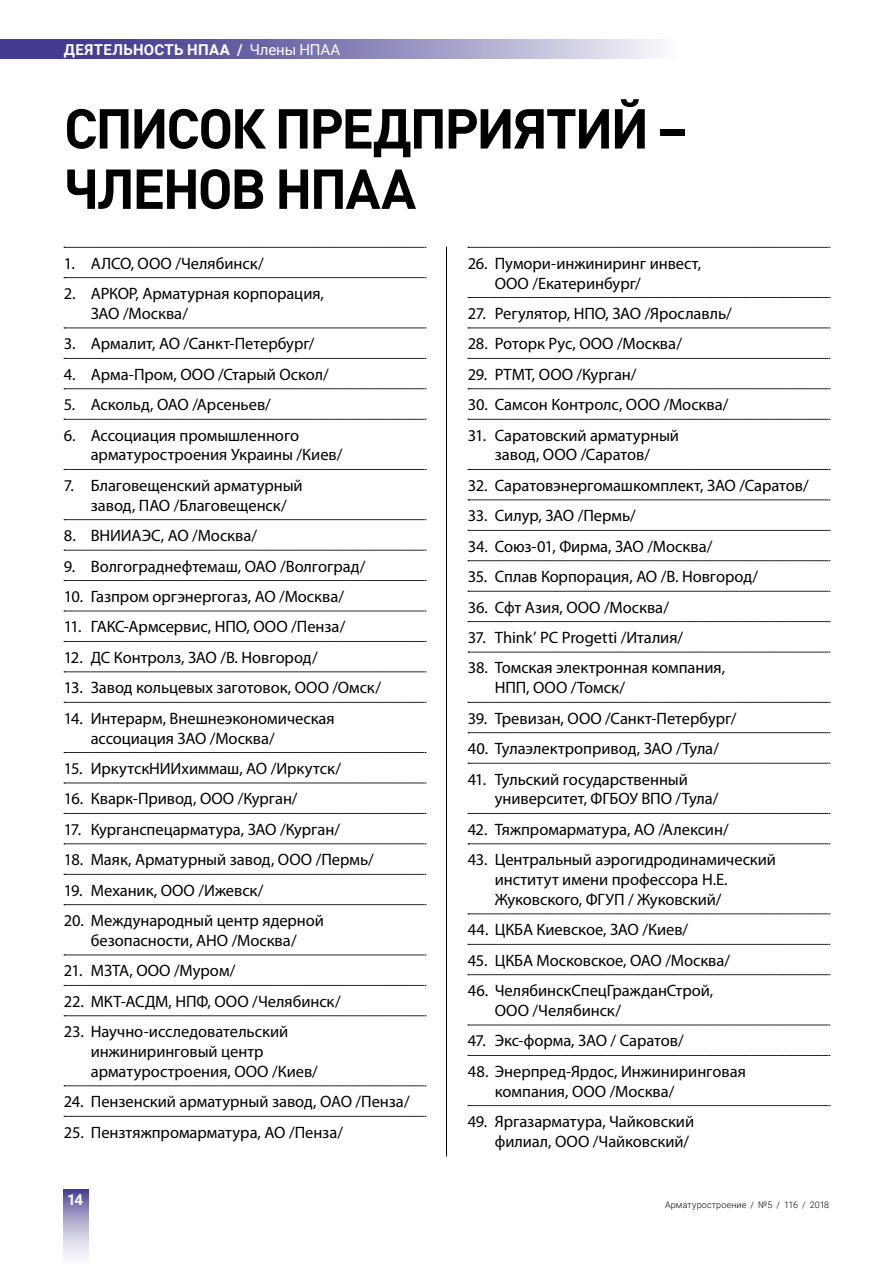
<style>
.page{position:relative;width:893px;height:1263px;background:#fff}
.page>*{position:absolute;margin:0;border:0;box-sizing:border-box;transform-origin:0 0}
.t1{font:700 55.2px/60.3px "DIN Pro";letter-spacing:-.05em;color:#000}
.t2{font:16.5px/19.8px "Myriad Pro";letter-spacing:-.005em;color:#000}
.t3{font:700 15px "Roboto";letter-spacing:.02em;color:#fff}
.t4{font:300 9px "Roboto";letter-spacing:.015em;color:#000}
.s1{font-weight:400}
</style>
<div class="page">
<svg style="left:64px;top:247px;width:362px;height:1px"></svg>
<svg style="left:64px;top:277px;width:362px;height:1px"></svg>
<svg style="left:64px;top:328px;width:362px;height:1px"></svg>
<svg style="left:64px;top:358px;width:362px;height:1px"></svg>
<svg style="left:64px;top:389px;width:362px;height:1px"></svg>
<svg style="left:64px;top:419px;width:362px;height:1px"></svg>
<svg style="left:64px;top:469px;width:362px;height:1px"></svg>
<svg style="left:64px;top:519px;width:362px;height:1px"></svg>
<svg style="left:64px;top:550px;width:362px;height:1px"></svg>
<svg style="left:64px;top:580px;width:362px;height:1px"></svg>
<svg style="left:64px;top:611px;width:362px;height:1px"></svg>
<svg style="left:64px;top:641px;width:362px;height:1px"></svg>
<svg style="left:64px;top:672px;width:362px;height:1px"></svg>
<svg style="left:64px;top:702px;width:362px;height:1px"></svg>
<svg style="left:64px;top:752px;width:362px;height:1px"></svg>
<svg style="left:64px;top:783px;width:362px;height:1px"></svg>
<svg style="left:64px;top:813px;width:362px;height:1px"></svg>
<svg style="left:64px;top:843px;width:362px;height:1px"></svg>
<svg style="left:64px;top:874px;width:362px;height:1px"></svg>
<svg style="left:64px;top:904px;width:362px;height:1px"></svg>
<svg style="left:64px;top:955px;width:362px;height:1px"></svg>
<svg style="left:64px;top:985px;width:362px;height:1px"></svg>
<svg style="left:64px;top:1015px;width:362px;height:1px"></svg>
<svg style="left:64px;top:1085px;width:362px;height:1px"></svg>
<svg style="left:64px;top:1116px;width:362px;height:1px"></svg>
<svg style="left:468px;top:247px;width:362px;height:1px"></svg>
<svg style="left:468px;top:297px;width:362px;height:1px"></svg>
<svg style="left:468px;top:328px;width:362px;height:1px"></svg>
<svg style="left:468px;top:358px;width:362px;height:1px"></svg>
<svg style="left:468px;top:389px;width:362px;height:1px"></svg>
<svg style="left:468px;top:419px;width:362px;height:1px"></svg>
<svg style="left:468px;top:469px;width:362px;height:1px"></svg>
<svg style="left:468px;top:500px;width:362px;height:1px"></svg>
<svg style="left:468px;top:530px;width:362px;height:1px"></svg>
<svg style="left:468px;top:560px;width:362px;height:1px"></svg>
<svg style="left:468px;top:591px;width:362px;height:1px"></svg>
<svg style="left:468px;top:621px;width:362px;height:1px"></svg>
<svg style="left:468px;top:652px;width:362px;height:1px"></svg>
<svg style="left:468px;top:702px;width:362px;height:1px"></svg>
<svg style="left:468px;top:732px;width:362px;height:1px"></svg>
<svg style="left:468px;top:763px;width:362px;height:1px"></svg>
<svg style="left:468px;top:813px;width:362px;height:1px"></svg>
<svg style="left:468px;top:843px;width:362px;height:1px"></svg>
<svg style="left:468px;top:914px;width:362px;height:1px"></svg>
<svg style="left:468px;top:944px;width:362px;height:1px"></svg>
<svg style="left:468px;top:974px;width:362px;height:1px"></svg>
<svg style="left:468px;top:1025px;width:362px;height:1px"></svg>
<svg style="left:468px;top:1055px;width:362px;height:1px"></svg>
<svg style="left:468px;top:1105px;width:362px;height:1px"></svg>
<hr style="left:446px;top:247px;width:1px;height:909px;background:#000">
<svg style="left:0;top:39px;width:656px;height:20px;background:#8781b6"></svg>
<svg style="left:64px;top:1189px;width:25px;height:68px;background:#aca8cd"></svg>
<p class="t3" style="left:64px;top:39px;width:278px">ДЕЯТЕЛЬНОСТЬ НПАА / <span class="s1">Члены НПАА</span></p>
<h1 class="t1" style="left:64px;top:96px;width:625px">СПИСОК ПРЕДПРИЯТИЙ –<br>ЧЛЕНОВ НПАА</h1>
<p class="t2" style="left:64px;top:254px;width:202px">1. АЛСО, ООО /Челябинск/</p>
<p class="t2" style="left:91px;top:284px;width:235px;text-indent:-27px">2. АРКОР, Арматурная корпорация,<br>ЗАО /Москва/</p>
<p class="t2" style="left:64px;top:334px;width:252px">3. Армалит, АО /Санкт-Петербург/</p>
<p class="t2" style="left:64px;top:365px;width:267px">4. Арма-Пром, ООО /Старый Оскол/</p>
<p class="t2" style="left:64px;top:395px;width:209px">5. Аскольд, ОАО /Арсеньев/</p>
<p class="t2" style="left:91px;top:426px;width:253px;text-indent:-27px">6. Ассоциация промышленного арматуростроения Украины /Киев/</p>
<p class="t2" style="left:91px;top:476px;width:213px;text-indent:-27px">7. Благовещенский арматурный завод, ПАО /Благовещенск/</p>
<p class="t2" style="left:64px;top:526px;width:195px">8. ВНИИАЭС, АО /Москва/</p>
<p class="t2" style="left:64px;top:556px;width:303px">9. Волгограднефтемаш, ОАО /Волгоград/</p>
<p class="t2" style="left:64px;top:587px;width:282px">10. Газпром оргэнергогаз, АО /Москва/</p>
<p class="t2" style="left:64px;top:617px;width:283px">11. ГАКС-Армсервис, НПО, ООО /Пенза/</p>
<p class="t2" style="left:64px;top:648px;width:255px">12. ДС Контролз, ЗАО /В. Новгород/</p>
<p class="t2" style="left:64px;top:678px;width:319px">13. Завод кольцевых заготовок, ООО /Омск/</p>
<p class="t2" style="left:91px;top:709px;width:245px;text-indent:-27px">14. Интерарм, Внешнеэкономическая ассоциация ЗАО /Москва/</p>
<p class="t2" style="left:64px;top:759px;width:279px">15. ИркутскНИИхиммаш, АО /Иркутск/</p>
<p class="t2" style="left:64px;top:789px;width:235px">16. Кварк-Привод, ООО /Курган/</p>
<p class="t2" style="left:64px;top:820px;width:278px">17. Курганспецарматура, ЗАО /Курган/</p>
<p class="t2" style="left:64px;top:850px;width:311px">18. Маяк, Арматурный завод, ООО /Пермь/</p>
<p class="t2" style="left:64px;top:880px;width:201px">19. Механик, ООО /Ижевск/</p>
<p class="t2" style="left:64px;top:911px;width:262px;text-align:center">20. Международный центр ядерной безопасности, АНО /Москва/</p>
<p class="t2" style="left:64px;top:961px;width:173px">21. МЗТА, ООО /Муром/</p>
<p class="t2" style="left:64px;top:992px;width:278px">22. МКТ-АСДМ, НПФ, ООО /Челябинск/</p>
<p class="t2" style="left:91px;top:1022px;width:229px;text-indent:-27px">23. Научно-исследовательский инжиниринговый центр арматуростроения, ООО /Киев/</p>
<p class="t2" style="left:64px;top:1092px;width:347px">24. Пензенский арматурный завод, ОАО /Пенза/</p>
<p class="t2" style="left:64px;top:1122px;width:281px">25. Пензтяжпромарматура, АО /Пенза/</p>
<p class="t3" style="left:67px;top:1189px;width:18px">14</p>
<p class="t2" style="left:495px;top:254px;width:208px;text-indent:-27px">26. Пумори-инжиниринг инвест,<br>ООО /Екатеринбург/</p>
<p class="t2" style="left:468px;top:304px;width:266px">27. Регулятор, НПО, ЗАО /Ярославль/</p>
<p class="t2" style="left:468px;top:334px;width:216px">28. Роторк Рус, ООО /Москва/</p>
<p class="t2" style="left:468px;top:365px;width:170px">29. РТМТ, ООО /Курган/</p>
<p class="t2" style="left:468px;top:395px;width:262px">30. Самсон Контролс, ООО /Москва/</p>
<p class="t2" style="left:468px;top:426px;width:213px;text-align:center">31. Саратовский арматурный завод, ООО /Саратов/</p>
<p class="t2" style="left:468px;top:476px;width:343px">32. Саратовэнергомашкомплект, ЗАО /Саратов/</p>
<p class="t2" style="left:468px;top:506px;width:170px">33. Силур, ЗАО /Пермь/</p>
<p class="t2" style="left:468px;top:537px;width:246px">34. Союз-01, Фирма, ЗАО /Москва/</p>
<p class="t2" style="left:468px;top:567px;width:292px">35. Сплав Корпорация, АО /В. Новгород/</p>
<p class="t2" style="left:468px;top:597px;width:203px">36. Сфт Азия, ООО /Москва/</p>
<p class="t2" style="left:468px;top:628px;width:217px">37. Think’ PC Progetti /Италия/</p>
<p class="t2" style="left:495px;top:658px;width:232px;text-indent:-27px">38. Томская электронная компания,<br>НПП, ООО /Томск/</p>
<p class="t2" style="left:468px;top:709px;width:270px">39. Тревизан, ООО /Санкт-Петербург/</p>
<p class="t2" style="left:468px;top:739px;width:253px">40. Тулаэлектропривод, ЗАО /Тула/</p>
<p class="t2" style="left:495px;top:769px;width:225px;text-indent:-27px">41. Тульский государственный университет, ФГБОУ ВПО /Тула/</p>
<p class="t2" style="left:468px;top:820px;width:262px">42. Тяжпромарматура, АО /Алексин/</p>
<p class="t2" style="left:495px;top:850px;width:283px;text-indent:-27px">43. Центральный аэрогидродинамический институт имени профессора Н.Е.<br>Жуковского, ФГУП / Жуковский/</p>
<p class="t2" style="left:468px;top:920px;width:222px">44. ЦКБА Киевское, ЗАО /Киев/</p>
<p class="t2" style="left:468px;top:950px;width:264px">45. ЦКБА Московское, ОАО /Москва/</p>
<p class="t2" style="left:495px;top:981px;width:220px;text-indent:-27px">46. ЧелябинскСпецГражданСтрой,<br>ООО /Челябинск/</p>
<p class="t2" style="left:468px;top:1031px;width:217px">47. Экс-форма, ЗАО / Саратов/</p>
<p class="t2" style="left:495px;top:1062px;width:253px;text-indent:-27px">48. Энерпред-Ярдос, Инжиниринговая компания, ООО /Москва/</p>
<p class="t2" style="left:495px;top:1112px;width:201px;text-indent:-27px">49. Яргазарматура, Чайковский филиал, ООО /Чайковский/</p>
<p class="t4" style="left:665px;top:1198px;width:166px">Арматуростроение / №5 / 116 / 2018</p>
</div>
